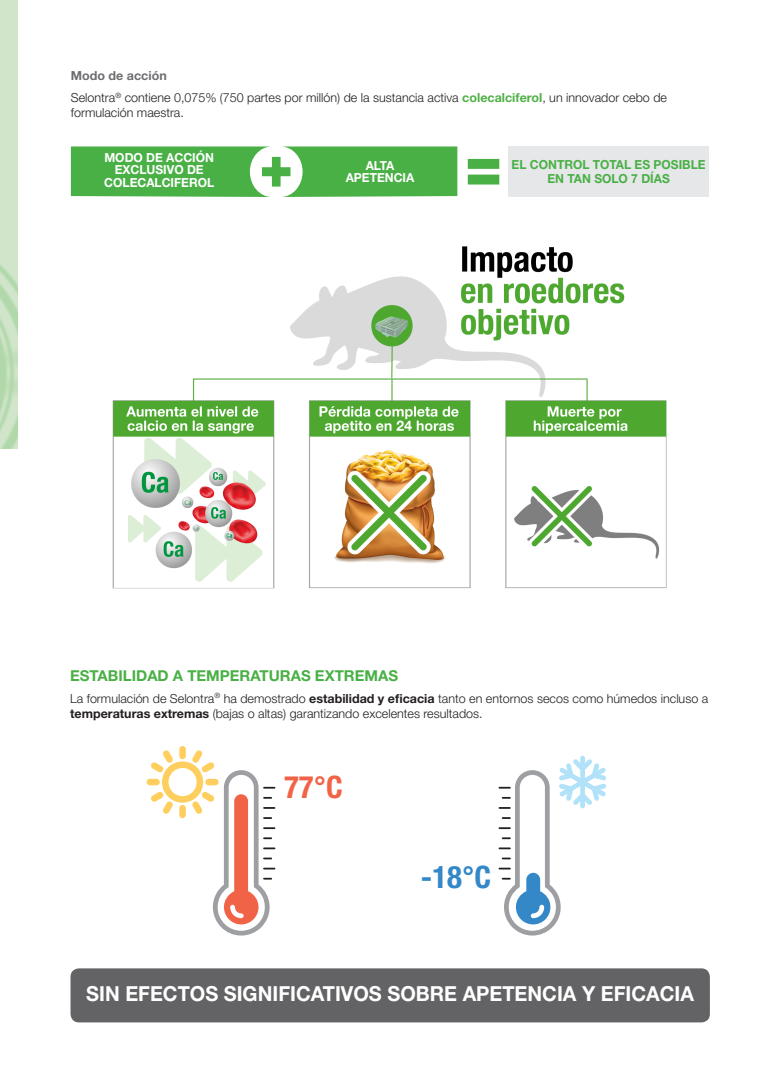
<style>
.page{position:relative;width:780px;height:1088px;background:#fff}
.page>*{position:absolute;margin:0;border:0;box-sizing:border-box;transform-origin:0 0}
.t1{font:700 condensed 31px "Helvetica Neue LT Std";color:#3488c8}
.t2{font:700 condensed 31px "Helvetica Neue LT Std";color:#f16346}
.Titre{font:700 20.75px "Helvetica Neue LT Std";color:#fff;scale:.96 1}
.Titre-2{font:700 15px "Helvetica Neue LT Std";color:#49b045}
.Titre-3{font:300 12.5px/15px "Helvetica Neue LT Std";color:#231f20}
.Titre-4{font:700 12.5px "Helvetica Neue LT Std";color:#fff;scale:.96 1}
.Titre-5{font:700 12.5px/13.8px "Helvetica Neue LT Std";color:#49b045;text-align:center;scale:.96 1}
.Titre-6{font:700 12.5px "Helvetica Neue LT Std";color:#6c6d70}
.s1{font-weight:700;color:#4fb047}
.s2{font-weight:700}
</style>
<div class="page">
<div style="left:0;top:0;width:18px;height:448px;background:#d0e5c9"></div>
<img style="left:0;top:264px;width:18px;height:184px">
<div style="left:508px;top:146px;width:201px;height:51px;background:#e6e7e9"></div>
<svg style="left:71px;top:146px;width:386px;height:51px;background:#5cb859"></svg>
<svg style="left:468px;top:159px;width:31px;height:26px"></svg>
<img style="left:112px;top:246px;width:554px;height:342px">
<div style="left:147px;top:779px;width:13px;height:6px;background:#fecf5f;border-radius:3px"></div>
<div style="left:179px;top:746px;width:7px;height:13px;background:#fecf5f;border-radius:3px"></div>
<svg style="left:150px;top:750px;width:124px;height:185px"></svg>
<svg style="left:499px;top:756px;width:107px;height:179px"></svg>
<div style="left:70px;top:968px;width:639px;height:54px;background:#636366;border-radius:9px"></div>
<p class="Titre-6" style="left:71px;top:68px;width:97px">Modo de acción</p>
<p class="Titre-3" style="left:71px;top:90px;width:597px">Selontra<sup>®</sup> contiene 0,075% (750 partes por millón) de la sustancia activa <span class="s1">colecalciferol</span>, un innovador cebo de</p>
<p class="Titre-3" style="left:71px;top:105px;width:114px">formulación maestra.</p>
<p class="Titre-4" style="left:104px;top:150px;width:116px">MODO DE ACCIÓN</p>
<p class="Titre-4" style="left:115px;top:162px;width:94px">EXCLUSIVO DE</p>
<p class="Titre-4" style="left:104px;top:175px;width:116px">COLECALCIFEROL</p>
<p class="Titre-4" style="left:365px;top:157px;width:31px">ALTA</p>
<p class="Titre-4" style="left:345px;top:170px;width:73px">APETENCIA</p>
<p class="Titre-5" style="left:511px;top:158px;width:203px">EL CONTROL TOTAL ES POSIBLE<br>EN TAN SOLO 7 DÍAS</p>
<p class="Titre-2" style="left:70px;top:666px;width:329px">ESTABILIDAD A TEMPERATURAS EXTREMAS</p>
<p class="Titre-3" style="left:70px;top:690px;width:639px">La formulación de Selontra<sup>®</sup> ha demostrado <span class="s2">estabilidad y eficacia</span> tanto en entornos secos como húmedos incluso a <span class="s2">temperaturas extremas</span> (bajas o altas) garantizando excelentes resultados.</p>
<p class="t2" style="left:284px;top:768px;width:60px">77°C</p>
<p class="t1" style="left:421px;top:858px;width:72px">-18°C</p>
<p class="Titre" style="left:86px;top:981px;width:634px">SIN EFECTOS SIGNIFICATIVOS SOBRE APETENCIA Y EFICACIA</p>
</div>
